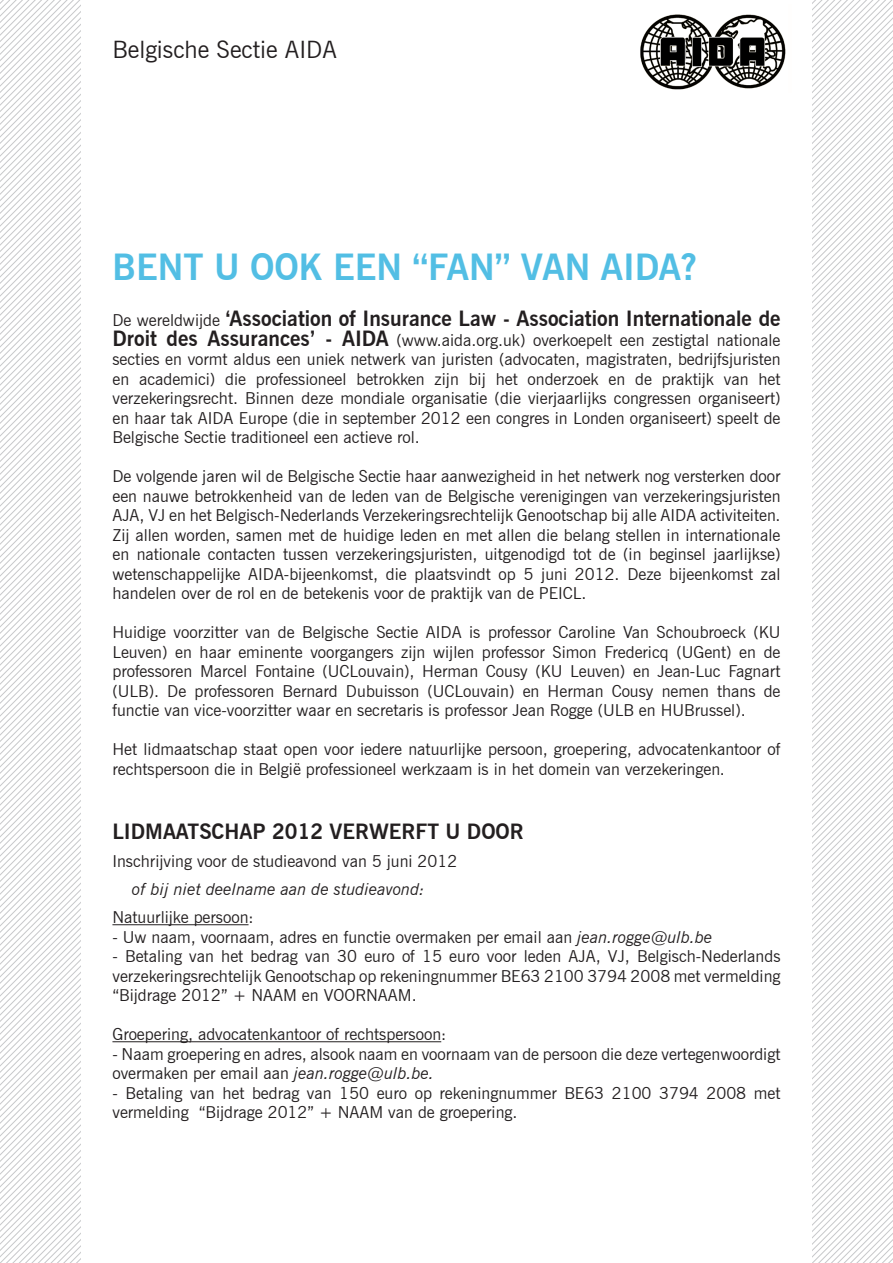
<style>
.page{position:relative;width:893px;height:1263px;background:#fff}
.page>*{position:absolute;margin:0;border:0;box-sizing:border-box;transform-origin:0 0}
.t1{font:700 36px "News Gothic BT";color:#52bee4}
.t2{font:24px "News Gothic BT";color:#231f20}
.t3{font:700 21px "News Gothic BT";color:#231f20}
.t4{font:16.5px/19.5px "News Gothic BT";color:#231f20;text-align:justify}
.t5{font:italic 16.5px "News Gothic BT";color:#231f20}
.s1{font-weight:400;font-size:16.5px}
.s2{font-weight:700;font-size:21px}
.s3{font-style:italic}
</style>
<div class="page">
<svg style="left:0;top:4px;width:81px;height:1259px"></svg>
<svg style="left:0;top:0;width:80px;height:669px"></svg>
<svg style="left:812px;top:0;width:81px;height:1263px"></svg>
<svg style="left:812px;top:0;width:80px;height:669px"></svg>
<img style="left:640px;top:14px;width:146px;height:76px">
<hr style="left:112px;top:924px;width:137px;height:1px;background:#231f20">
<hr style="left:112px;top:1041px;width:329px;height:1px;background:#231f20">
<p class="t2" style="left:112px;top:35px;width:226px">Belgische Sectie AIDA</p>
<p class="t1" style="left:112px;top:246px;width:586px">BENT U OOK EEN “FAN” VAN AIDA?</p>
<p class="t3" style="left:112px;top:306px;width:670px"><span class="s1">De wereldwijde</span> ‘Association of Insurance Law - Association Internationale de</p>
<p class="t4" style="left:112px;top:330px;width:670px"><span class="s2">Droit des Assurances’ - AIDA</span> (www.aida.org.uk) overkoepelt een zestigtal nationale secties en vormt aldus een uniek netwerk van juristen (advocaten, magistraten, bedrijfsjuristen en academici) die professioneel betrokken zijn bij het onderzoek en de praktijk van het verzekeringsrecht. Binnen deze mondiale organisatie (die vierjaarlijks congressen organiseert) en haar tak AIDA Europe (die in september 2012 een congres in Londen organiseert) speelt de Belgische Sectie traditioneel een actieve rol.</p>
<p class="t4" style="left:112px;top:467px;width:670px">De volgende jaren wil de Belgische Sectie haar aanwezigheid in het netwerk nog versterken door een nauwe betrokkenheid van de leden van de Belgische verenigingen van verzekeringsjuristen AJA, VJ en het Belgisch-Nederlands Verzekeringsrechtelijk Genootschap bij alle AIDA activiteiten.<br>Zij allen worden, samen met de huidige leden en met allen die belang stellen in internationale en nationale contacten tussen verzekeringsjuristen, uitgenodigd tot de (in beginsel jaarlijkse) wetenschappelijke AIDA-bijeenkomst, die plaatsvindt op 5 juni 2012. Deze bijeenkomst zal handelen over de rol en de betekenis voor de praktijk van de PEICL.</p>
<p class="t4" style="left:112px;top:623px;width:670px">Huidige voorzitter van de Belgische Sectie AIDA is professor Caroline Van Schoubroeck (KU Leuven) en haar eminente voorgangers zijn wijlen professor Simon Fredericq (UGent) en de professoren Marcel Fontaine (UCLouvain), Herman Cousy (KU Leuven) en Jean-Luc Fagnart (ULB). De professoren Bernard Dubuisson (UCLouvain) en Herman Cousy nemen thans de functie van vice-voorzitter waar en secretaris is professor Jean Rogge (ULB en HUBrussel).</p>
<p class="t4" style="left:112px;top:740px;width:669px">Het lidmaatschap staat open voor iedere natuurlijke persoon, groepering, advocatenkantoor of rechtspersoon die in België professioneel werkzaam is in het domein van verzekeringen.</p>
<p class="t3" style="left:112px;top:819px;width:413px">LIDMAATSCHAP 2012 VERWERFT U DOOR</p>
<p class="t4" style="left:112px;top:851px;width:346px">Inschrijving voor de studieavond van 5 juni 2012</p>
<p class="t5" style="left:132px;top:879px;width:294px">of bij niet deelname aan de studieavond:</p>
<p class="t4" style="left:112px;top:907px;width:143px">Natuurlijke persoon:</p>
<p class="t4" style="left:112px;top:927px;width:601px">- Uw naam, voornaam, adres en functie overmaken per email aan <span class="s3">jean.rogge@ulb.be</span></p>
<p class="t4" style="left:112px;top:946px;width:670px">- Betaling van het bedrag van 30 euro of 15 euro voor leden AJA, VJ, Belgisch-Nederlands verzekeringsrechtelijk Genootschap op rekeningnummer BE63 2100 3794 2008 met vermelding “Bijdrage 2012” + NAAM en VOORNAAM.</p>
<p class="t4" style="left:112px;top:1024px;width:335px">Groepering, advocatenkantoor of rechtspersoon:</p>
<p class="t4" style="left:112px;top:1044px;width:669px">- Naam groepering en adres, alsook naam en voornaam van de persoon die deze vertegenwoordigt overmaken per email aan <span class="s3">jean.rogge@ulb.be.</span></p>
<p class="t4" style="left:112px;top:1083px;width:670px">- Betaling van het bedrag van 150 euro op rekeningnummer BE63 2100 3794 2008 met vermelding “Bijdrage 2012” + NAAM van de groepering.</p>
</div>
